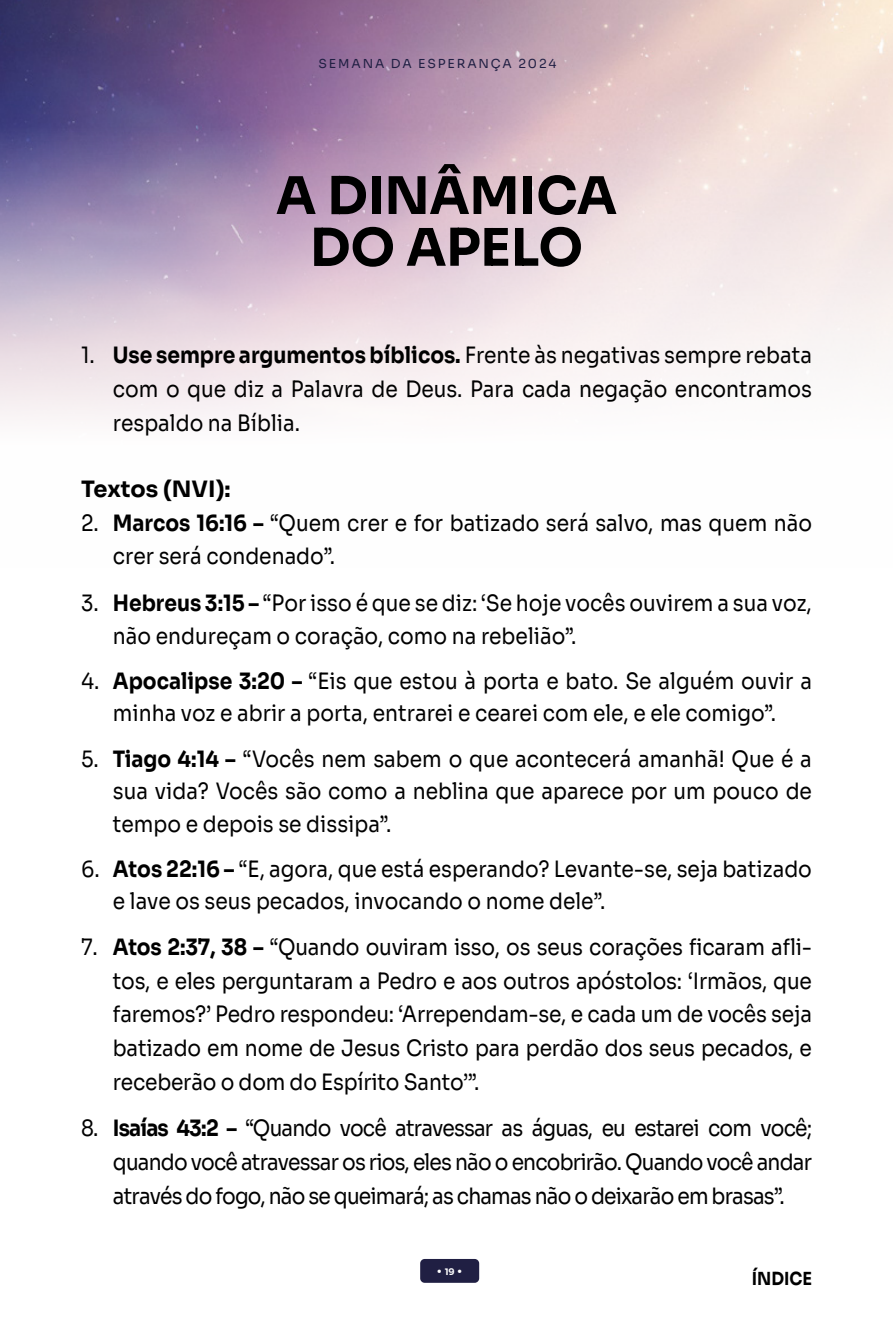
<style>
.page{position:relative;width:893px;height:1340px;background:#fff}
.page>*{position:absolute;margin:0;border:0;box-sizing:border-box;transform-origin:0 0}
.t1{font:700 51.75px/51.8px "Sora";letter-spacing:-.01em;color:#000;text-align:center}
.t2{font:22.5px/33.8px "Sora";color:#000;text-align:justify;scale:.9 1}
.t3{font:700 22.5px "Sora";color:#000}
.t4{font:700 18px "Sora";color:#000;scale:.9 1}
.t5{font:600 12.83px "Meno Banner";color:#fff}
.t6{font:12.38px "Sora";letter-spacing:.15em;color:#201f43}
.s1{font-weight:700}
.s2{font-family:"Sora";font-weight:700;font-size:9px}
</style>
<div class="page">
<div style="left:420px;top:1258px;width:59px;height:24px;background:#201f43;border-radius:5px"></div>
<img style="left:0;top:0;width:893px;height:417px">
<p class="t6" style="left:319px;top:53px;width:239px">SEMANA DA ESPERANÇA 2024</p>
<h1 class="t1" style="left:276px;top:165px;width:343px">A DINÂMICA<br>DO APELO</h1>
<p class="t2" style="left:113px;top:336px;width:778px;text-indent:-32px">1. <span class="s1">Use sempre argumentos bíblicos.</span> Frente às negativas sempre rebata com o que diz a Palavra de Deus. Para cada negação encontramos respaldo na Bíblia.</p>
<p class="t3" style="left:81px;top:470px;width:151px">Textos (NVI):</p>
<p class="t2" style="left:113px;top:503px;width:778px;text-indent:-32px">2. <span class="s1">Marcos 16:16 –</span> “Quem crer e for batizado será salvo, mas quem não crer será condenado”.</p>
<p class="t2" style="left:113px;top:584px;width:778px;line-height:32.4px;text-indent:-32px">3. <span class="s1">Hebreus 3:15 –</span> “Por isso é que se diz: ‘Se hoje vocês ouvirem a sua voz, não endureçam o coração, como na rebelião”.</p>
<p class="t2" style="left:81px;top:662px;width:814px;line-height:32.4px;text-align:center">4. <span class="s1">Apocalipse 3:20 –</span> “Eis que estou à porta e bato. Se alguém ouvir a minha voz e abrir a porta, entrarei e cearei com ele, e ele comigo”.</p>
<p class="t2" style="left:113px;top:740px;width:778px;line-height:32.4px;text-indent:-32px">5. <span class="s1">Tiago 4:14 –</span> “Vocês nem sabem o que acontecerá amanhã! Que é a sua vida? Vocês são como a neblina que aparece por um pouco de tempo e depois se dissipa”.</p>
<p class="t2" style="left:113px;top:850px;width:778px;line-height:32.6px;text-indent:-32px">6. <span class="s1">Atos 22:16 –</span> “E, agora, que está esperando? Levante-se, seja batizado e lave os seus pecados, invocando o nome dele”.</p>
<p class="t2" style="left:113px;top:927px;width:778px;text-indent:-32px">7. <span class="s1">Atos 2:37, 38 –</span> “Quando ouviram isso, os seus corações ficaram afli&shy;tos, e eles perguntaram a Pedro e aos outros apóstolos: ‘Irmãos, que faremos?’ Pedro respondeu: ‘Arrependam-se, e cada um de vocês seja batizado em nome de Jesus Cristo para perdão dos seus pecados, e receberão o dom do Espírito Santo’”.</p>
<p class="t2" style="left:113px;top:1109px;width:778px;text-indent:-32px">8. <span class="s1">Isaías 43:2 –</span> “Quando você atravessar as águas, eu estarei com você; quando você atravessar os rios, eles não o encobrirão. Quando você andar através do fogo, não se queimará; as chamas não o deixarão em brasas”.</p>
<p class="t5" style="left:437px;top:1262px;width:27px">• <span class="s2">19</span> •</p>
<p class="t4" style="left:752px;top:1263px;width:68px">ÍNDICE</p>
</div>
